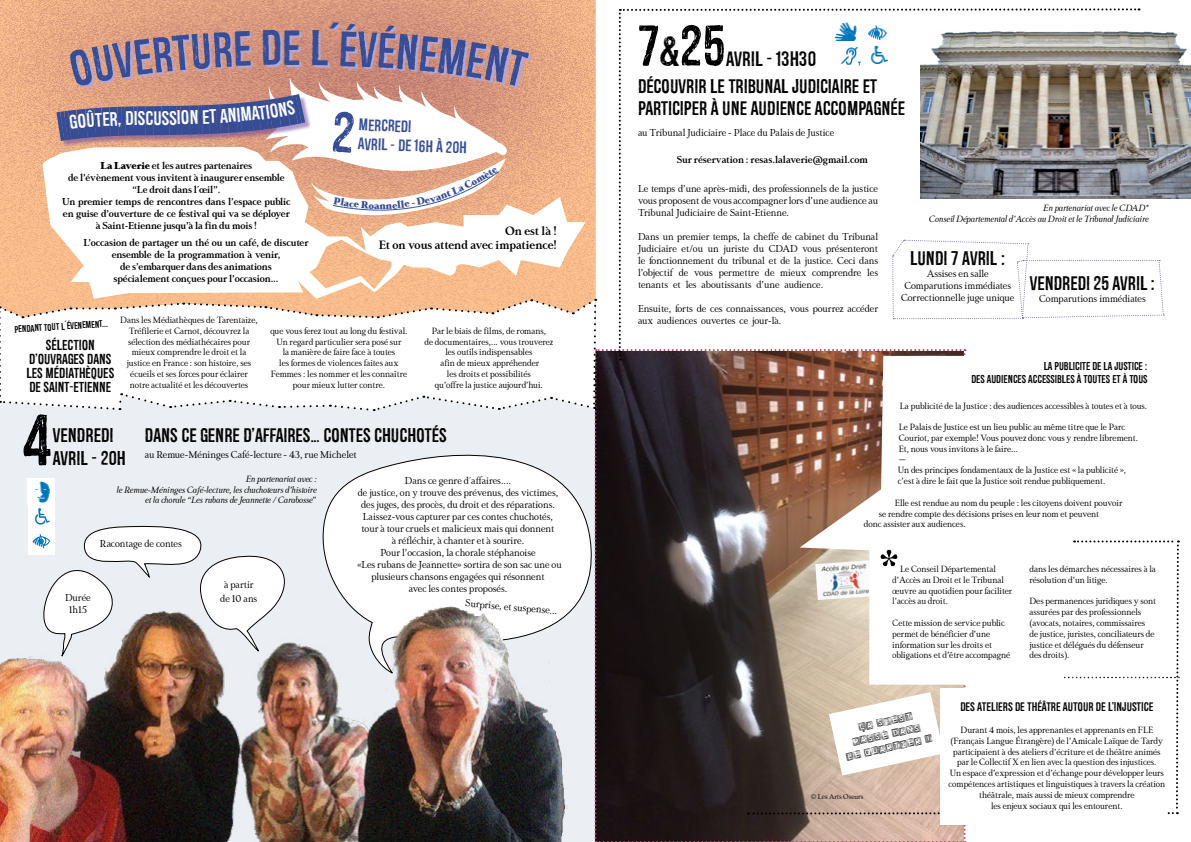
<style>
.page{position:relative;width:1191px;height:842px;background:#fff}
.page>*{position:absolute;margin:0;border:0;box-sizing:border-box;transform-origin:0 0}
.t1{font:69.1px "Redgar";color:#000}
.t2{font:55px "Redgar";color:#000}
.t3{font:48px "Redgar";color:#364d95}
.t4{font:20px "Redgar";color:#000}
.t5{font:19.1px/22.9px "Redgar";color:#000}
.t6{font:19px/22.8px "Redgar";color:#000}
.t7{font:19px "Redgar";color:#fff}
.t8{font:16px "Redgar";color:#364d95}
.t9{font:14px/14px "Redgar";color:#000;text-align:center}
.t10{font:12px "Redgar";color:#000}
.t11{font:700 12px/14.4px "LT Remark";color:#000;text-align:right}
.t12{font:11px/13.2px "Redgar";color:#000;text-align:right}
.t13{font:11px/13px "KG Thank You Stamp";color:#000;text-align:center}
.t14{font:10px/12px "LT Remark";color:#000;text-align:center}
.t15{font:700 10px/12px "LT Remark";letter-spacing:-.01em;color:#000;text-align:center}
.t16{font:9.4px "Redgar";color:#000}
.t17{font:9px/10.8px "LT Remark";color:#000}
.t18{font:italic 9px/10.8px "LT Remark";color:#000;text-align:right}
.t19{font:7px "LT Remark";color:#000}
.s1{font-weight:900}
.s2{font-style:normal}
.s3{font-size:40px}
</style>
<div class="page">
<img style="left:1179px;top:46px;width:11px;height:153px">
<img style="left:0;top:7px;width:1179px;height:835px">
<h3 class="t7" style="left:125px;top:108px;width:66px;rotate:-1deg">DISCUSSIO</h3>
<h3 class="t3" style="left:282px;top:21px;width:20px">E</h3>
<p class="t15" style="left:62px;top:158px;width:230px"><span class="s1">La Laverie</span> et les autres partenaires<br>de l’évènement vous invitent à inaugurer ensemble “Le droit dans l´œil”.<br>Un premier temps de rencontres dans l’espace public en guise d’ouverture de ce festival qui va se déployer à Saint-Etienne jusqu’à la fin du mois !</p>
<p class="t15" style="left:84px;top:236px;width:226px">L’occasion de partager un thé ou un café, de discuter ensemble de la programmation à venir,<br>de s’embarquer dans des animations<br>spécialement conçues pour l’occasion...</p>
<h3 class="t8" style="left:359px;top:116px;width:54px;rotate:2deg">MERCREDI</h3>
<h3 class="t8" style="left:358px;top:135px;width:110px;rotate:2deg">AVRIL - DE 16H À 20H</h3>
<h3 class="t11" style="left:379px;top:222px;width:180px">On est là !<br>Et on vous attend avec impatience!</h3>
<p class="t16" style="left:14px;top:324px;width:95px;rotate:-4deg">PENDANT TOUT L´ÉVENEMENT...</p>
<p class="t17" style="left:120px;top:314px;width:139px;text-align:center">Dans les Médiathèques de Tarentaize, Tréfilerie et Carnot, découvrez la sélection des médiathécaires pour mieux comprendre le droit et la justice en France : son histoire, ses écueils et ses forces pour éclairer notre actualité et les découvertes</p>
<p class="t17" style="left:270px;top:325px;width:139px;text-align:center">que vous ferez tout au long du festival.<br>Un regard particulier sera posé sur<br>la manière de faire face à toutes<br>les formes de violences faites aux Femmes : les nommer et les connaître pour mieux lutter contre.</p>
<p class="t17" style="left:424px;top:325px;width:130px;text-align:center">Par le biais de films, de romans,<br>de documentaires,... vous trouverez les outils indispensables<br>afin de mieux appréhender<br>les droits et possibilités<br>qu’offre la justice aujourd’hui.</p>
<h3 class="t9" style="left:26px;top:338px;width:89px">SÉLECTION<br>D’OUVRAGES DANS<br>LES MÉDIATHÈQUES<br>DE SAINT-ETIENNE</h3>
<h1 class="t1" style="left:22px;top:402px;width:32px">4</h1>
<h3 class="t5" style="left:53px;top:424px;width:74px">VENDREDI<br>AVRIL - 20H</h3>
<h3 class="t6" style="left:145px;top:424px;width:303px">DANS CE GENRE D’AFFAIRES… CONTES CHUCHOTÉS</h3>
<p class="t14" style="left:145px;top:448px;width:213px">au Remue-Méninges Café-lecture - 43, rue Michelet</p>
<p class="t18" style="left:116px;top:473px;width:201px">En partenariat avec :<br>le Remue-Méninges Café-lecture, les chuchoteurs d’histoire et la chorale “Les rubans de Jeannette / Carabosse<span class="s2">”</span></p>
<p class="t14" style="left:100px;top:537px;width:83px">Racontage de contes</p>
<p class="t14" style="left:65px;top:591px;width:27px">Durée<br>1h15</p>
<p class="t14" style="left:220px;top:576px;width:39px;line-height:14.4px">à partir de 10 ans</p>
<p class="t14" style="left:357px;top:474px;width:206px">Dans ce genre d´affaires....<br>de justice, on y trouve des prévenus, des victimes, des juges, des procès, du droit et des réparations.<br>Laissez-vous capturer par ces contes chuchotés, tour à tour cruels et malicieux mais qui donnent<br>à réfléchir, à chanter et à sourire.<br>Pour l’occasion, la chorale stéphanoise<br>«Les rubans de Jeannette» sortira de son sac une ou plusieurs chansons engagées qui résonnent<br>avec les contes proposés.</p>
<p class="t14" style="left:466px;top:596px;width:94px;rotate:5deg">Surprise, et suspense...</p>
<h2 class="t2" style="left:638px;top:15px;width:89px">7<span class="s3">&amp;</span>25</h2>
<h3 class="t4" style="left:726px;top:47px;width:91px">AVRIL - 13H30</h3>
<h3 class="t6" style="left:638px;top:75px;width:268px">DÉCOUVRIR LE TRIBUNAL JUDICIAIRE ET<br>PARTICIPER À UNE AUDIENCE ACCOMPAGNÉE</h3>
<p class="t14" style="left:638px;top:126px;width:198px">au Tribunal Judiciaire - Place du Palais de Justice</p>
<p class="t15" style="left:676px;top:153px;width:193px">Sur réservation : resas.lalaverie@gmail.com</p>
<p class="t14" style="left:638px;top:182px;width:241px;text-align:justify">Le temps d’une après-midi, des professionnels de la justice vous proposent de vous accompagner lors d’une audience au Tribunal Judiciaire de Saint-Etienne.</p>
<p class="t14" style="left:638px;top:230px;width:242px;text-align:justify">Dans un premier temps, la cheffe de cabinet du Tribunal Judiciaire et/ou un juriste du CDAD vous présenteront le fonctionnement du tribunal et de la justice. Ceci dans l’objectif de vous permettre de mieux comprendre les tenants et les aboutissants d’une audience.</p>
<p class="t14" style="left:638px;top:302px;width:242px;text-align:left">Ensuite, forts de ces connaissances, vous pourrez accéder aux audiences ouvertes ce jour-là.</p>
<p class="t18" style="left:928px;top:202px;width:221px">En partenariat avec le CDAD*<br>Conseil Départemental d’Accès au Droit et le Tribunal Judiciaire</p>
<h3 class="t6" style="left:910px;top:247px;width:97px">LUNDI 7 AVRIL :</h3>
<p class="t14" style="left:901px;top:267px;width:115px">Assises en salle<br>Comparutions immédiates<br>Correctionnelle juge unique</p>
<h3 class="t6" style="left:1029px;top:272px;width:127px">VENDREDI 25 AVRIL :</h3>
<p class="t14" style="left:1039px;top:292px;width:108px">Comparutions immédiates</p>
<p class="t12" style="left:971px;top:360px;width:178px">LA PUBLICITÉ DE LA JUSTICE :<br>DES AUDIENCES ACCESSIBLES À TOUTES ET À TOUS</p>
<p class="t17" style="left:900px;top:399px;width:249px">La publicité de la Justice : des audiences accessibles à toutes et à tous.</p>
<p class="t17" style="left:898px;top:421px;width:242px">Le Palais de Justice est un lieu public au même titre que le Parc Couriot, par exemple! Vous pouvez donc vous y rendre librement.<br>Et, nous vous invitons à le faire…<br>–<br>Un des principes fondamentaux de la Justice est « la publicité », c’est à dire le fait que la Justice soit rendue publiquement.</p>
<p class="t17" style="left:895px;top:497px;width:229px">Elle est rendue au nom du peuple : les citoyens doivent pouvoir</p>
<p class="t17" style="left:879px;top:507px;width:222px">se rendre compte des décisions prises en leur nom et peuvent</p>
<p class="t17" style="left:864px;top:518px;width:103px">donc assister aux audiences.</p>
<p class="t17" style="left:892px;top:563px;width:121px;text-indent:8px">Le Conseil Départemental d’Accès au Droit et le Tribunal œuvre au quotidien pour faciliter l’accès au droit.</p>
<p class="t17" style="left:892px;top:617px;width:119px">Cette mission de service public permet de bénéficier d’une information sur les droits et obligations et d’être accompagné</p>
<p class="t17" style="left:1029px;top:563px;width:128px">dans les démarches nécessaires à la résolution d’un litige.</p>
<p class="t17" style="left:1029px;top:595px;width:128px">Des permanences juridiques y sont assurées par des professionnels (avocats, notaires, commissaires<br>de justice, juristes, conciliateurs de justice et délégués du défenseur des droits).</p>
<p class="t13" style="left:839px;top:725px;width:89px;rotate:-12deg">ÇA S'EST<br>PASSÉ DANS<br>LE QUARTIER !</p>
<p class="t19" style="left:810px;top:791px;width:54px">© Les Arts Oseurs</p>
<h3 class="t10" style="left:960px;top:700px;width:194px">DES ATELIERS DE THÉÂTRE AUTOUR DE L’INJUSTICE</h3>
<p class="t17" style="left:948px;top:724px;width:218px;text-align:center">Durant 4 mois, les apprenantes et apprenants en FLE (Français Langue Étrangère) de l’Amicale Laïque de Tardy participaient à des ateliers d’écriture et de théâtre animés par le Collectif X en lien avec la question des injustices.<br>Un espace d’expression et d’échange pour développer leurs compétences artistiques et linguistiques à travers la création théâtrale, mais aussi de mieux comprendre<br>les enjeux sociaux qui les entourent.</p>
</div>
